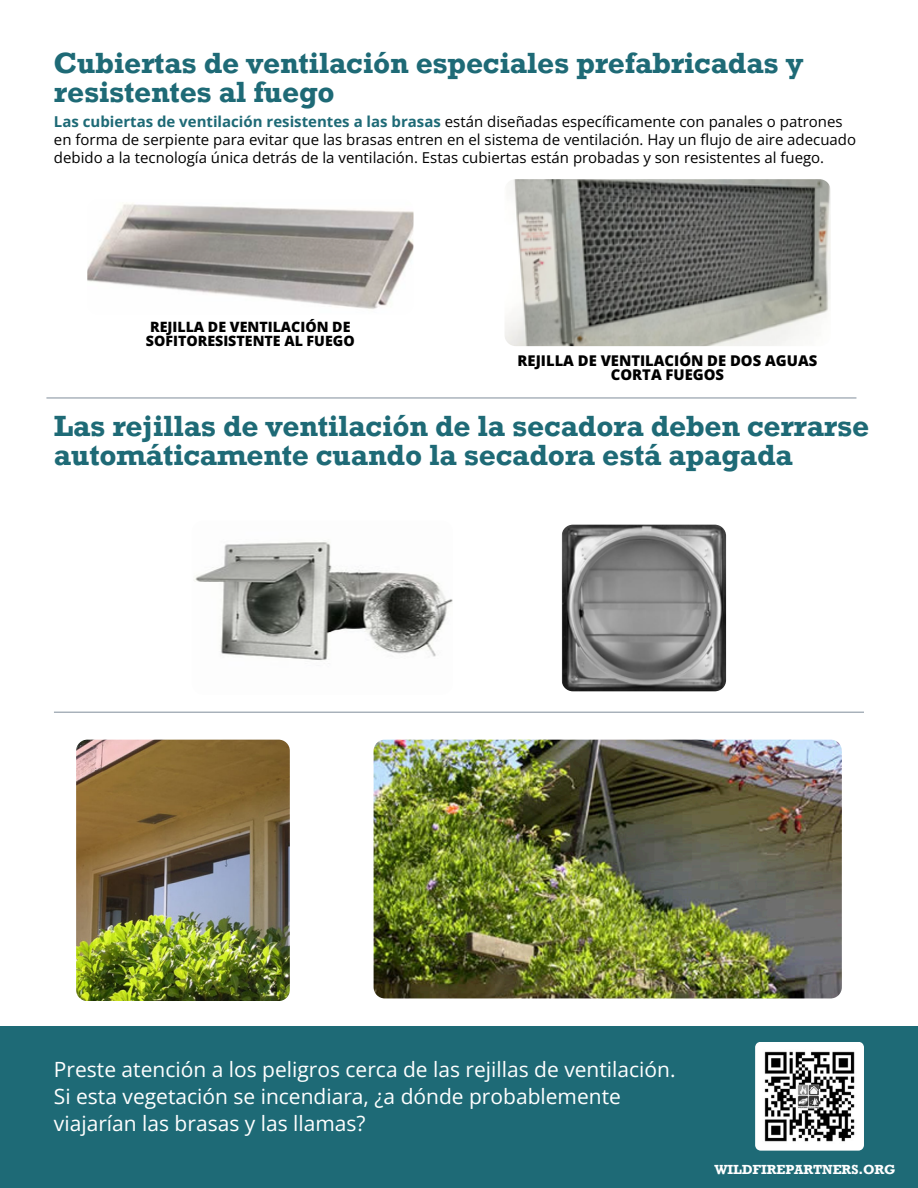
<style>
.page{position:relative;width:918px;height:1188px;background:#fff}
.page>*{position:absolute;margin:0;border:0;box-sizing:border-box;transform-origin:0 0}
.t1{font:700 30px/29.2px "Rockwell Std";letter-spacing:-.01em;color:#1e6a76}
.t2{font:21px/27px "Open Sans";color:#fff}
.t3{font:15px/18px "Open Sans";color:#000}
.t4{font:800 14.85px/14.9px "Open Sans";color:#000;text-align:center}
.t5{font:800 14.25px/14.2px "Open Sans";color:#000}
.t6{font:700 13.5px "Rockwell Std";letter-spacing:-.01em;color:#fff}
.s1{font-weight:700;color:#1e6a76}
</style>
<div class="page">
<div style="left:0;top:1027px;width:918px;height:161px;background:#1e6a76"></div>
<svg style="left:755px;top:1042px;width:109px;height:109px"></svg>
<hr style="left:46px;top:397px;width:810px;height:2px;background:#8e9aa6">
<img style="left:763px;top:1050px;width:93px;height:93px">
<img style="left:505px;top:179px;width:326px;height:167px;border-radius:11px">
<img style="left:87px;top:203px;width:326px;height:106px">
<img style="left:194px;top:541px;width:259px;height:119px">
<img style="left:562px;top:525px;width:164px;height:166px;border-radius:11px">
<img style="left:76px;top:740px;width:214px;height:261px;border-radius:11px">
<img style="left:374px;top:740px;width:468px;height:258px">
<hr style="left:54px;top:712px;width:810px;height:1px;background:#8e9aa6">
<h3 class="t1" style="left:54px;top:53px;width:751px">Cubiertas de ventilación especiales prefabricadas y resistentes al fuego</h3>
<h1 class="t3" style="left:54px;top:112px;width:804px"><span class="s1">Las cubiertas de ventilación resistentes a las brasas</span> están diseñadas específicamente con panales o patrones en forma de serpiente para evitar que las brasas entren en el sistema de ventilación. Hay un flujo de aire adecuado debido a la tecnología única detrás de la ventilación. Estas cubiertas están probadas y son resistentes al fuego.</h1>
<h3 class="t5" style="left:146px;top:319px;width:210px">REJILLA DE VENTILACIÓN DE<br>SOFITORESISTENTE AL FUEGO</h3>
<p class="t4" style="left:518px;top:352px;width:301px">REJILLA DE VENTILACIÓN DE DOS AGUAS<br>CORTA FUEGOS</p>
<p class="t1" style="left:54px;top:416px;width:817px">Las rejillas de ventilación de la secadora deben cerrarse automáticamente cuando la secadora está apagada</p>
<p class="t2" style="left:54px;top:1056px;width:623px">Preste atención a los peligros cerca de las rejillas de ventilación.<br>Si esta vegetación se incendiara, ¿a dónde probablemente viajarían las brasas y las llamas?</p>
<h2 class="t6" style="left:714px;top:1165px;width:183px">WILDFIREPARTNERS.ORG</h2>
</div>
